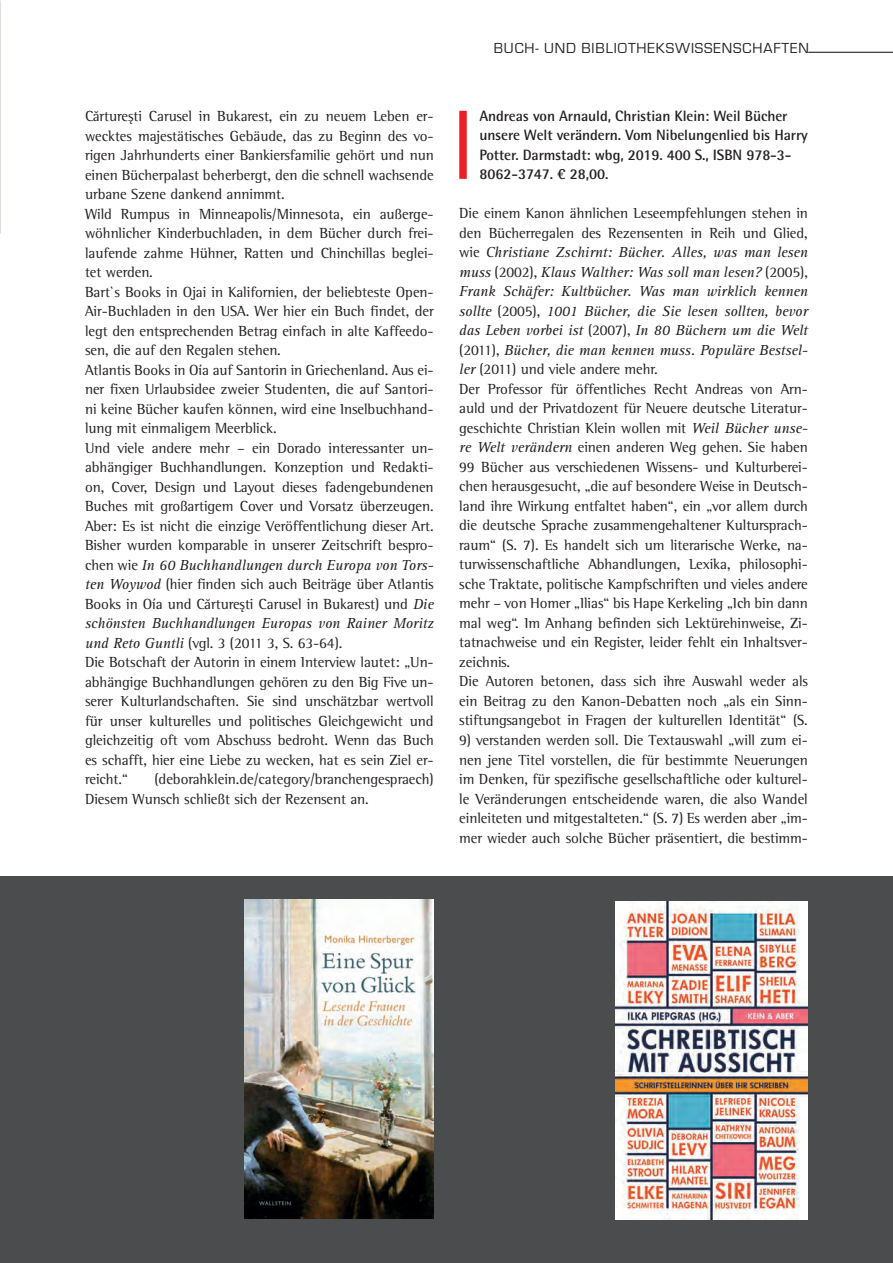
<style>
.page{position:relative;width:893px;height:1263px;background:#fff}
.page>*{position:absolute;margin:0;border:0;box-sizing:border-box;transform-origin:0 0}
.t1{font:15px/19.5px "Rotis Semi Serif Std";letter-spacing:-.005em;color:#231f20;text-align:justify}
.t2{font:italic 15px/19.5px "Rotis Serif Std";letter-spacing:-.005em;color:#231f20;text-align:justify}
.Buchtitel{font:700 15px/19.5px "Rotis Semi Sans Std";letter-spacing:-.005em;color:#231f20}
.t3{font:15px "Eurostile";letter-spacing:.06em;color:#231f20}
.s1{font-family:"Rotis Serif Std";font-style:italic}
.s2{font-family:"Rotis Semi Serif Std";font-style:normal}
</style>
<div class="page">
<hr style="left:808px;top:52px;width:85px;height:1px;background:#3e3e3f">
<div style="left:0;top:876px;width:893px;height:387px;background:#4b4c4d"></div>
<div style="left:459px;top:111px;width:8px;height:68px;background:#ee1d23"></div>
<img style="left:615px;top:901px;width:193px;height:319px">
<img style="left:244px;top:900px;width:190px;height:319px">
<p class="t1" style="left:85px;top:106px;width:350px">C˘arture˛sti Carusel in Bukarest, ein zu neuem Leben er&shy;wecktes majestätisches Gebäude, das zu Beginn des vo&shy;rigen Jahrhunderts einer Bankiersfamilie gehört und nun einen Bücherpalast beherbergt, den die schnell wachsende urbane Szene dankend annimmt.</p>
<p class="t1" style="left:85px;top:204px;width:350px">Wild Rumpus in Minneapolis/Minnesota, ein außerge&shy;wöhnlicher Kinderbuchladen, in dem Bücher durch frei&shy;laufende zahme Hühner, Ratten und Chinchillas beglei&shy;tet werden.</p>
<p class="t1" style="left:85px;top:282px;width:350px">Bart`s Books in Ojai in Kalifornien, der beliebteste Open-Air-Buchladen in den USA. Wer hier ein Buch findet, der legt den entsprechenden Betrag einfach in alte Kaffeedo&shy;sen, die auf den Regalen stehen.</p>
<p class="t1" style="left:85px;top:360px;width:350px">Atlantis Books in Oía auf Santorin in Griechenland. Aus ei&shy;ner fixen Urlaubsidee zweier Studenten, die auf Santori&shy;ni keine Bücher kaufen können, wird eine Inselbuchhand&shy;lung mit einmaligem Meerblick.</p>
<p class="t1" style="left:85px;top:438px;width:350px">Und viele andere mehr – ein Dorado interessanter un&shy;abhängiger Buchhandlungen. Konzeption und Redakti&shy;on, Cover, Design und Layout dieses fadengebundenen Buches mit großartigem Cover und Vorsatz überzeugen.<br>Aber: Es ist nicht die einzige Veröffentlichung dieser Art.<br>Bisher wurden komparable in unserer Zeitschrift bespro&shy;chen wie <span class="s1">In 60 Buchhandlungen durch Europa von Tors&shy;ten Woywod</span> (hier finden sich auch Beiträge über Atlantis Books in Oía und C˘arture˛sti Carusel in Bukarest) und <span class="s1">Die schönsten Buchhandlungen Europas von Rainer Moritz und Reto Guntli</span> (vgl. 3 (2011 3, S. 63-64).</p>
<p class="t1" style="left:85px;top:652px;width:350px">Die Botschaft der Autorin in einem Interview lautet: „Un&shy;abhängige Buchhandlungen gehören zu den Big Five un&shy;serer Kulturlandschaften. Sie sind unschätzbar wertvoll für unser kulturelles und politisches Gleichgewicht und gleichzeitig oft vom Abschuss bedroht. Wenn das Buch es schafft, hier eine Liebe zu wecken, hat es sein Ziel er&shy;reicht.“</p>
<p class="t1" style="left:85px;top:769px;width:350px;text-indent:69px">(deborahklein.de/category/branchengespraech)<br>Diesem Wunsch schließt sich der Rezensent an.</p>
<p class="t3" style="left:494px;top:40px;width:317px">BUCH- UND BIBLIOTHEKSWISSENSCHAFTEN</p>
<p class="Buchtitel" style="left:479px;top:106px;width:330px">Andreas von Arnauld, Christian Klein: Weil Bücher unsere Welt verändern. Vom Nibelungenlied bis Harry Potter. Darmstadt: wbg, 2019. 400 S., ISBN 978-3- 8062-3747. € 28,00.</p>
<p class="t2" style="left:459px;top:204px;width:350px"><span class="s2">Die einem Kanon ähnlichen Leseempfehlungen stehen in den Bücherregalen des Rezensenten in Reih und Glied, wie</span> Christiane Zschirnt: Bücher. Alles, was man lesen muss <span class="s2">(2002),</span> Klaus Walther: Was soll man lesen? <span class="s2">(2005), </span>Frank Schäfer: Kultbücher. Was man wirklich kennen sollte <span class="s2">(2005),</span> 1001 Bücher, die Sie lesen sollten, bevor das Leben vorbei ist <span class="s2">(2007),</span> In 80 Büchern um die Welt <span class="s2">(2011),</span> Bücher, die man kennen muss. Populäre Bestsel&shy;ler <span class="s2">(2011) und viele andere mehr.</span></p>
<p class="t1" style="left:459px;top:379px;width:350px">Der Professor für öffentliches Recht Andreas von Arn&shy;auld und der Privatdozent für Neuere deutsche Literatur&shy;geschichte Christian Klein wollen mit <span class="s1">Weil Bücher unse&shy;re Welt verändern</span> einen anderen Weg gehen. Sie haben 99 Bücher aus verschiedenen Wissens- und Kulturberei&shy;chen herausgesucht, „die auf besondere Weise in Deutsch&shy;land ihre Wirkung entfaltet haben“, ein „vor allem durch die deutsche Sprache zusammengehaltener Kultursprach&shy;raum“ (S. 7). Es handelt sich um literarische Werke, na&shy;turwissenschaftliche Abhandlungen, Lexika, philosophi&shy;sche Traktate, politische Kampfschriften und vieles andere mehr – von Homer „Ilias“ bis Hape Kerkeling „Ich bin dann mal weg“. Im Anhang befinden sich Lektürehinweise, Zi&shy;tatnachweise und ein Register, leider fehlt ein Inhaltsver&shy;zeichnis.</p>
<p class="t1" style="left:459px;top:672px;width:350px">Die Autoren betonen, dass sich ihre Auswahl weder als ein Beitrag zu den Kanon-Debatten noch „als ein Sinn&shy;stiftungsangebot in Fragen der kulturellen Identität“ (S.</p>
<p class="t1" style="left:459px;top:730px;width:350px">9) verstanden werden soll. Die Textauswahl „will zum ei&shy;nen jene Titel vorstellen, die für bestimmte Neuerungen im Denken, für spezifische gesellschaftliche oder kulturel&shy;le Veränderungen entscheidende waren, die also Wandel einleiteten und mitgestalteten.“ (S. 7) Es werden aber „im&shy;mer wieder auch solche Bücher präsentiert, die bestimm-</p>
</div>
